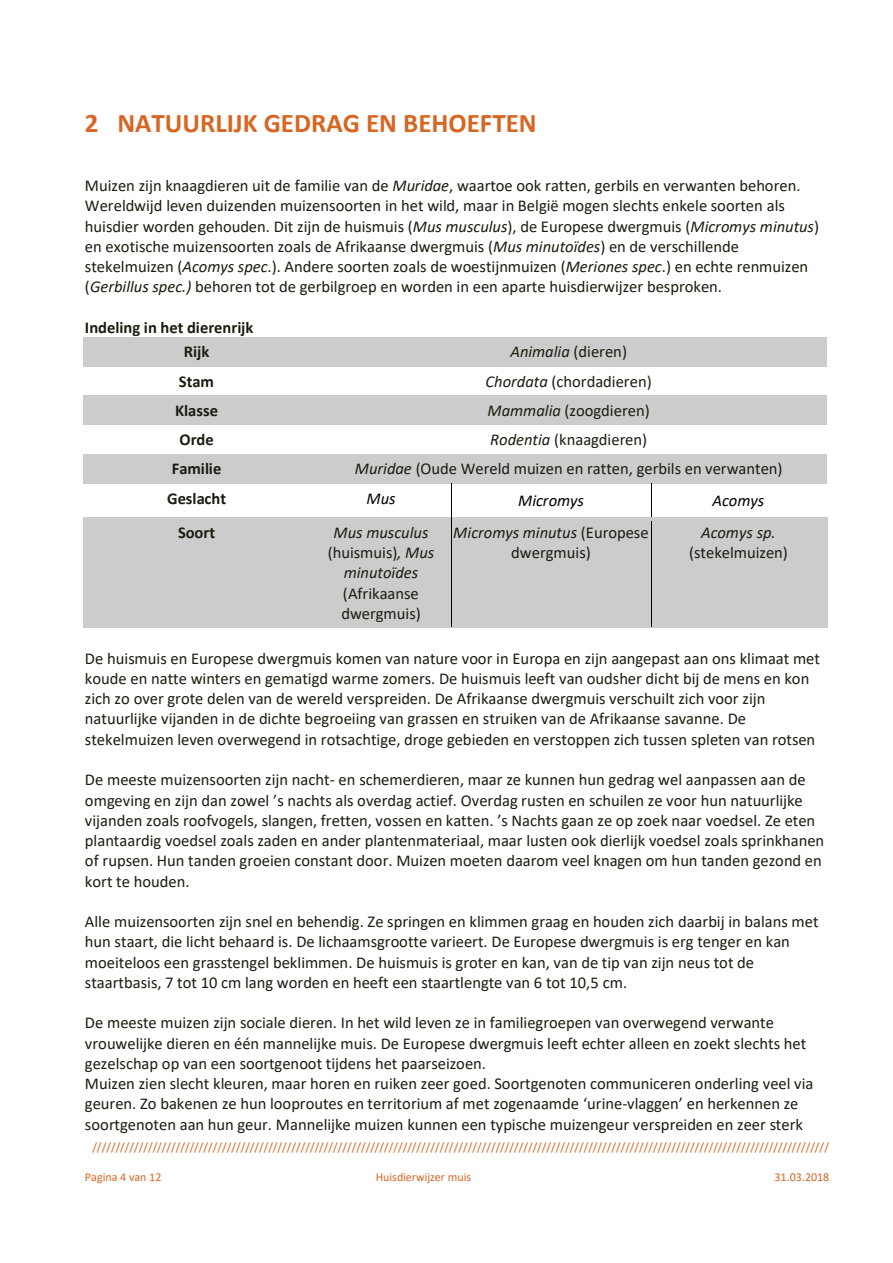
<style>
.page{position:relative;width:893px;height:1263px;background:#fff}
.page>*{position:absolute;margin:0;border:0;box-sizing:border-box;transform-origin:0 0}
.t1{font:700 27px "Calibri";color:#d86623}
.t2{font:16.5px/20.2px "Calibri";color:#1d1b11}
.t3{font:700 16.5px "Calibri";color:#1d1b11}
.t4{font:italic 16.5px "Calibri";color:#000}
.t5{font:italic 16.5px "Calibri";color:#1d1b11}
.t6{font:12px "Calibri";color:#d86623}
.s1{font-style:italic}
.s2{font-style:normal}
</style>
<div class="page">
<div style="left:83px;top:337px;width:229px;height:29px;background:#ccc"></div>
<div style="left:312px;top:337px;width:515px;height:29px;background:#ccc"></div>
<div style="left:83px;top:395px;width:229px;height:30px;background:#ccc"></div>
<div style="left:312px;top:395px;width:515px;height:30px;background:#ccc"></div>
<div style="left:83px;top:454px;width:229px;height:29px;background:#ccc"></div>
<div style="left:312px;top:454px;width:515px;height:29px;background:#ccc"></div>
<div style="left:83px;top:517px;width:229px;height:110px;background:#ccc"></div>
<div style="left:312px;top:522px;width:138px;height:20px;background:#ccc"></div>
<div style="left:312px;top:542px;width:138px;height:20px;background:#ccc"></div>
<div style="left:312px;top:562px;width:138px;height:20px;background:#ccc"></div>
<div style="left:312px;top:582px;width:138px;height:21px;background:#ccc"></div>
<div style="left:312px;top:603px;width:138px;height:20px;background:#ccc"></div>
<div style="left:452px;top:517px;width:200px;height:110px;background:#ccc"></div>
<div style="left:652px;top:517px;width:175px;height:110px;background:#ccc"></div>
<div style="left:312px;top:517px;width:140px;height:5px;background:#ccc"></div>
<svg style="left:651px;top:483px;width:1px;height:34px"></svg>
<hr style="left:312px;top:623px;width:140px;height:4px;background:#ccc">
<hr style="left:452px;top:522px;width:1px;height:105px;background:#000">
<hr style="left:651px;top:522px;width:1px;height:105px;background:#000">
<h1 class="t1" style="left:85px;top:112px;width:453px">2 NATUURLIJK GEDRAG EN BEHOEFTEN</h1>
<p class="t2" style="left:85px;top:177px;width:736px">Muizen zijn knaagdieren uit de familie van de <span class="s1">Muridae</span>, waartoe ook ratten, gerbils en verwanten behoren.<br>Wereldwijd leven duizenden muizensoorten in het wild, maar in België mogen slechts enkele soorten als huisdier worden gehouden. Dit zijn de huismuis (<span class="s1">Mus musculus</span>), de Europese dwergmuis (<span class="s1">Micromys minutus</span>) en exotische muizensoorten zoals de Afrikaanse dwergmuis (<span class="s1">Mus minutoïdes</span>) en de verschillende stekelmuizen (<span class="s1">Acomys spec</span>.). Andere soorten zoals de woestijnmuizen (<span class="s1">Meriones spec</span>.) en echte renmuizen (<span class="s1">Gerbillus spec.)</span> behoren tot de gerbilgroep en worden in een aparte huisdierwijzer besproken.</p>
<p class="t3" style="left:85px;top:320px;width:170px">Indeling in het dierenrijk</p>
<p class="t3" style="left:184px;top:345px;width:27px">Rijk</p>
<p class="t5" style="left:510px;top:345px;width:118px">Animalia <span class="s2">(dieren)</span></p>
<p class="t3" style="left:179px;top:374px;width:37px">Stam</p>
<p class="t2" style="left:486px;top:372px;width:168px"><span class="s1">Chordata</span> (chordadieren)</p>
<p class="t3" style="left:175px;top:403px;width:44px">Klasse</p>
<p class="t2" style="left:488px;top:401px;width:164px"><span class="s1">Mammalia</span> (zoogdieren)</p>
<p class="t3" style="left:179px;top:433px;width:36px">Orde</p>
<p class="t2" style="left:490px;top:431px;width:158px"><span class="s1">Rodentia</span> (knaagdieren)</p>
<p class="t3" style="left:172px;top:462px;width:51px">Familie</p>
<p class="t2" style="left:355px;top:460px;width:429px"><span class="s1">Muridae</span> (Oude Wereld muizen en ratten, gerbils en verwanten)</p>
<p class="t3" style="left:167px;top:491px;width:61px">Geslacht</p>
<p class="t4" style="left:367px;top:491px;width:31px">Mus</p>
<p class="t4" style="left:518px;top:494px;width:67px">Micromys</p>
<p class="t4" style="left:713px;top:494px;width:53px">Acomys</p>
<p class="t3" style="left:178px;top:526px;width:39px">Soort</p>
<p class="t2" style="left:328px;top:524px;width:108px;text-align:center"><span class="s1">Mus musculus </span>(huismuis)<span class="s1">, Mus minutoïdes </span>(Afrikaanse dwergmuis)</p>
<p class="t2" style="left:453px;top:524px;width:197px;text-align:center"><span class="s1">Micromys minutus</span> (Europese dwergmuis)</p>
<p class="t2" style="left:689px;top:524px;width:100px;text-align:center"><span class="s1">Acomys sp. </span>(stekelmuizen)</p>
<p class="t2" style="left:85px;top:649px;width:737px">De huismuis en Europese dwergmuis komen van nature voor in Europa en zijn aangepast aan ons klimaat met koude en natte winters en gematigd warme zomers. De huismuis leeft van oudsher dicht bij de mens en kon zich zo over grote delen van de wereld verspreiden. De Afrikaanse dwergmuis verschuilt zich voor zijn natuurlijke vijanden in de dichte begroeiing van grassen en struiken van de Afrikaanse savanne. De stekelmuizen leven overwegend in rotsachtige, droge gebieden en verstoppen zich tussen spleten van rotsen</p>
<p class="t2" style="left:85px;top:771px;width:741px">De meeste muizensoorten zijn nacht- en schemerdieren, maar ze kunnen hun gedrag wel aanpassen aan de omgeving en zijn dan zowel ’s nachts als overdag actief. Overdag rusten en schuilen ze voor hun natuurlijke vijanden zoals roofvogels, slangen, fretten, vossen en katten. ’s Nachts gaan ze op zoek naar voedsel. Ze eten plantaardig voedsel zoals zaden en ander plantenmateriaal, maar lusten ook dierlijk voedsel zoals sprinkhanen of rupsen. Hun tanden groeien constant door. Muizen moeten daarom veel knagen om hun tanden gezond en kort te houden.</p>
<p class="t2" style="left:85px;top:913px;width:735px">Alle muizensoorten zijn snel en behendig. Ze springen en klimmen graag en houden zich daarbij in balans met hun staart, die licht behaard is. De lichaamsgrootte varieert. De Europese dwergmuis is erg tenger en kan moeiteloos een grasstengel beklimmen. De huismuis is groter en kan, van de tip van zijn neus tot de staartbasis, 7 tot 10 cm lang worden en heeft een staartlengte van 6 tot 10,5 cm.</p>
<p class="t2" style="left:85px;top:1014px;width:723px">De meeste muizen zijn sociale dieren. In het wild leven ze in familiegroepen van overwegend verwante vrouwelijke dieren en één mannelijke muis. De Europese dwergmuis leeft echter alleen en zoekt slechts het gezelschap op van een soortgenoot tijdens het paarseizoen.</p>
<p class="t2" style="left:85px;top:1075px;width:730px">Muizen zien slecht kleuren, maar horen en ruiken zeer goed. Soortgenoten communiceren onderling veel via geuren. Zo bakenen ze hun looproutes en territorium af met zogenaamde ‘urine-vlaggen’ en herkennen ze soortgenoten aan hun geur. Mannelijke muizen kunnen een typische muizengeur verspreiden en zeer sterk</p>
<p class="t6" style="left:92px;top:1142px;width:738px">///////////////////////////////////////////////////////////////////////////////////////////////////////////////////////////////////////////////////////////////</p>
<p class="t6" style="left:85px;top:1172px;width:78px">Pagina 4 van 12</p>
<p class="t6" style="left:376px;top:1172px;width:97px">Huisdierwijzer muis</p>
<p class="t6" style="left:775px;top:1172px;width:56px">31.03.2018</p>
</div>
